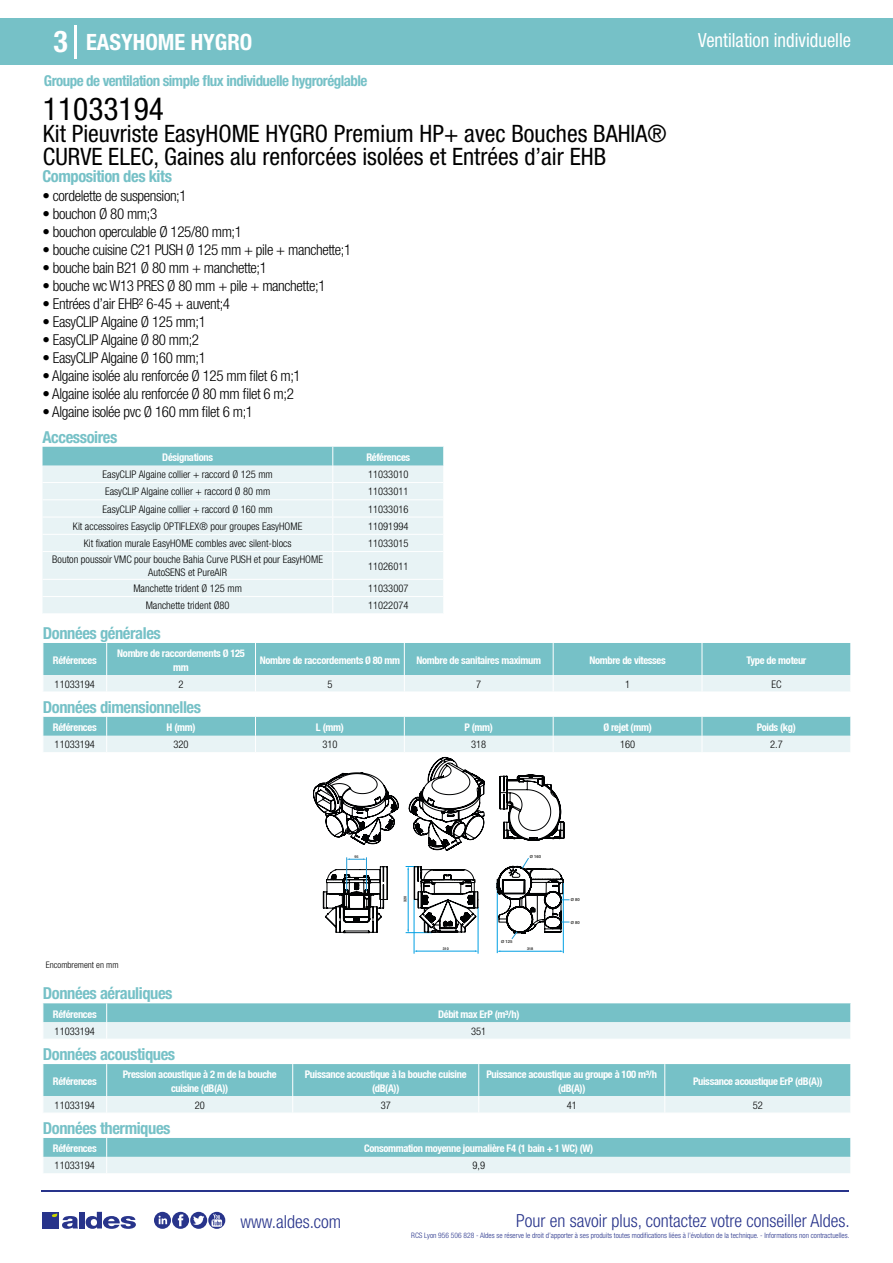
<style>
.page{position:relative;width:893px;height:1263px;background:#fff}
.page>*{position:absolute;margin:0;border:0;box-sizing:border-box;transform-origin:0 0}
.t1{font:condensed 31.5px "Helvetica Neue LT Std";color:#000}
.t2{font:700 condensed 30px "Helvetica Neue LT Std";color:#fff}
.t3{font:condensed 24px/22.5px "Helvetica Neue LT Std";color:#000}
.t4{font:700 condensed 22.5px "Helvetica Neue LT Std";color:#fff}
.t5{font:condensed 19.5px "Helvetica Neue LT Std";color:#fff;scale:.95 1}
.t6{font:300 condensed 18px "Helvetica Neue";color:#28348b}
.t7{font:700 condensed 16.5px "Helvetica Neue LT Std";letter-spacing:-.025em;color:#76c1c7}
.t8{font:300 condensed 15px "Helvetica Neue LT Std";letter-spacing:-.025em;color:#000}
.t9{font:700 condensed 15px "Helvetica Neue LT Std";letter-spacing:-.035em;color:#76c1c7}
.t10{font:300 condensed 10.5px/12.6px "Helvetica Neue";color:#000;text-align:center}
.t11{font:700 condensed 10.5px/13.5px "Helvetica Neue";letter-spacing:-.03em;color:#fff;text-align:center}
.t12{font:300 condensed 9px "Helvetica Neue";color:#000}
.t13{font:300 condensed 7.5px "Helvetica Neue";color:#28348b}
.t14{font:500 4.2px "Helvetica Neue";color:#1e1e1c}
.t15{font:500 3.6px "Helvetica Neue";color:#000}
.t16{font:500 3.6px "Helvetica Neue";color:#1e1e1c}
</style>
<div class="page">
<div style="left:0;top:18px;width:893px;height:46px;background:#76c1c7"></div>
<hr style="left:74px;top:25px;width:2px;height:33px;background:#fff">
<hr style="left:41px;top:1190px;width:808px;height:1px;background:#28348b">
<svg style="left:154px;top:1212px;width:71px;height:17px"></svg>
<div style="left:42px;top:1212px;width:17px;height:16px;background:#28348b"></div>
<div style="left:79px;top:1212px;width:5px;height:16px;background:#28348b"></div>
<svg style="left:86px;top:1212px;width:50px;height:17px"></svg>
<svg style="left:52px;top:1213px;width:26px;height:16px"></svg>
<svg style="left:43px;top:447px;width:401px;height:166px;background:#dcedf0"></svg>
<svg style="left:43px;top:643px;width:808px;height:49px;background:#9ed2d7"></svg>
<svg style="left:43px;top:717px;width:808px;height:35px;background:#aad8dc"></svg>
<svg style="left:313px;top:719px;width:261px;height:235px"></svg>
<svg style="left:511px;top:931px;width:6px;height:8px"></svg>
<svg style="left:500px;top:775px;width:69px;height:132px"></svg>
<svg style="left:43px;top:1003px;width:808px;height:36px;background:#add9dd"></svg>
<svg style="left:43px;top:1064px;width:808px;height:49px;background:#9ed2d7"></svg>
<svg style="left:43px;top:1138px;width:808px;height:35px;background:#abd8dc"></svg>
<h2 class="t2" style="left:54px;top:24px;width:16px">3</h2>
<h3 class="t4" style="left:86px;top:28px;width:168px">EASYHOME HYGRO</h3>
<h3 class="t5" style="left:698px;top:29px;width:162px">Ventilation individuelle</h3>
<h3 class="t9" style="left:44px;top:71px;width:325px">Groupe de ventilation simple flux individuelle hygroréglable</h3>
<h1 class="t1" style="left:43px;top:91px;width:122px">11033194</h1>
<h3 class="t3" style="left:43px;top:123px;width:625px">Kit Pieuvriste EasyHOME HYGRO Premium HP+ avec Bouches BAHIA®<br>CURVE ELEC, Gaines alu renforcées isolées et Entrées d’air EHB</h3>
<h3 class="t7" style="left:43px;top:166px;width:131px">Composition des kits</h3>
<h3 class="t8" style="left:43px;top:187px;width:146px">• cordelette de suspension;1</h3>
<h3 class="t8" style="left:43px;top:205px;width:116px">• bouchon Ø 80 mm;3</h3>
<h3 class="t8" style="left:43px;top:223px;width:201px">• bouchon operculable Ø 125/80 mm;1</h3>
<h3 class="t8" style="left:43px;top:241px;width:310px">• bouche cuisine C21 PUSH Ø 125 mm + pile + manchette;1</h3>
<h3 class="t8" style="left:43px;top:259px;width:226px">• bouche bain B21 Ø 80 mm + manchette;1</h3>
<h3 class="t8" style="left:43px;top:277px;width:284px">• bouche wc W13 PRES Ø 80 mm + pile + manchette;1</h3>
<h3 class="t8" style="left:43px;top:295px;width:189px">• Entrées d’air EHB² 6-45 + auvent;4</h3>
<h3 class="t8" style="left:43px;top:313px;width:165px">• EasyCLIP Algaine Ø 125 mm;1</h3>
<h3 class="t8" style="left:43px;top:331px;width:158px">• EasyCLIP Algaine Ø 80 mm;2</h3>
<h3 class="t8" style="left:43px;top:349px;width:165px">• EasyCLIP Algaine Ø 160 mm;1</h3>
<h3 class="t8" style="left:43px;top:367px;width:260px">• Algaine isolée alu renforcée Ø 125 mm filet 6 m;1</h3>
<h3 class="t8" style="left:43px;top:385px;width:253px">• Algaine isolée alu renforcée Ø 80 mm filet 6 m;2</h3>
<h3 class="t8" style="left:43px;top:403px;width:212px">• Algaine isolée pvc Ø 160 mm filet 6 m;1</h3>
<h3 class="t7" style="left:43px;top:427px;width:76px">Accessoires</h3>
<p class="t11" style="left:162px;top:451px;width:52px">Désignations</p>
<p class="t11" style="left:366px;top:451px;width:45px">Références</p>
<p class="t10" style="left:103px;top:468px;width:172px">EasyCLIP Algaine collier + raccord Ø 125 mm</p>
<p class="t10" style="left:368px;top:468px;width:42px">11033010</p>
<p class="t10" style="left:105px;top:485px;width:167px">EasyCLIP Algaine collier + raccord Ø 80 mm</p>
<p class="t10" style="left:368px;top:485px;width:42px">11033011</p>
<p class="t10" style="left:103px;top:502px;width:172px">EasyCLIP Algaine collier + raccord Ø 160 mm</p>
<p class="t10" style="left:368px;top:502px;width:42px">11033016</p>
<p class="t10" style="left:73px;top:520px;width:231px">Kit accessoires Easyclip OPTIFLEX® pour groupes EasyHOME</p>
<p class="t10" style="left:368px;top:520px;width:42px">11091994</p>
<p class="t10" style="left:84px;top:537px;width:209px">Kit fixation murale EasyHOME combles avec silent-blocs</p>
<p class="t10" style="left:368px;top:537px;width:42px">11033015</p>
<p class="t10" style="left:52px;top:553px;width:272px">Bouton poussoir VMC pour bouche Bahia Curve PUSH et pour EasyHOME<br>AutoSENS et PureAIR</p>
<p class="t10" style="left:368px;top:559px;width:42px">11026011</p>
<p class="t10" style="left:133px;top:582px;width:110px">Manchette trident Ø 125 mm</p>
<p class="t10" style="left:368px;top:582px;width:42px">11033007</p>
<p class="t10" style="left:146px;top:599px;width:85px">Manchette trident Ø80</p>
<p class="t10" style="left:368px;top:599px;width:42px">11022074</p>
<h3 class="t7" style="left:43px;top:623px;width:119px">Données générales</h3>
<p class="t11" style="left:53px;top:653px;width:45px">Références</p>
<p class="t11" style="left:117px;top:647px;width:129px">Nombre de raccordements Ø 125 mm</p>
<p class="t11" style="left:260px;top:653px;width:142px">Nombre de raccordements Ø 80 mm</p>
<p class="t11" style="left:416px;top:653px;width:126px">Nombre de sanitaires maximum</p>
<p class="t11" style="left:589px;top:653px;width:78px">Nombre de vitesses</p>
<p class="t11" style="left:746px;top:653px;width:62px">Type de moteur</p>
<p class="t10" style="left:55px;top:677px;width:42px">11033194</p>
<p class="t10" style="left:179px;top:677px;width:7px">2</p>
<p class="t10" style="left:327px;top:677px;width:7px">5</p>
<p class="t10" style="left:476px;top:677px;width:7px">7</p>
<p class="t10" style="left:625px;top:677px;width:7px">1</p>
<p class="t10" style="left:771px;top:677px;width:12px">EC</p>
<h3 class="t7" style="left:43px;top:697px;width:160px">Données dimensionnelles</h3>
<p class="t11" style="left:53px;top:721px;width:45px">Références</p>
<p class="t11" style="left:167px;top:721px;width:30px">H (mm)</p>
<p class="t11" style="left:316px;top:721px;width:29px">L (mm)</p>
<p class="t11" style="left:464px;top:721px;width:30px">P (mm)</p>
<p class="t11" style="left:603px;top:721px;width:50px">Ø rejet (mm)</p>
<p class="t11" style="left:757px;top:721px;width:41px">Poids (kg)</p>
<p class="t10" style="left:55px;top:738px;width:42px">11033194</p>
<p class="t10" style="left:174px;top:738px;width:17px">320</p>
<p class="t10" style="left:322px;top:738px;width:17px">310</p>
<p class="t10" style="left:471px;top:738px;width:17px">318</p>
<p class="t10" style="left:620px;top:738px;width:17px">160</p>
<p class="t10" style="left:770px;top:738px;width:14px">2.7</p>
<p class="t16" style="left:354px;top:855px;width:6px">95</p>
<p class="t14" style="left:530px;top:854px;width:13px">Ø 160</p>
<p class="t15" style="left:403px;top:902px;width:8px;rotate:-90deg">320</p>
<p class="t14" style="left:501px;top:939px;width:13px">Ø 125</p>
<p class="t15" style="left:443px;top:947px;width:8px">310</p>
<p class="t15" style="left:527px;top:946px;width:8px">318</p>
<p class="t14" style="left:571px;top:897px;width:10px">Ø 80</p>
<p class="t14" style="left:571px;top:919px;width:10px">Ø 80</p>
<p class="t12" style="left:46px;top:959px;width:74px">Encombrement en mm</p>
<h3 class="t7" style="left:43px;top:983px;width:131px">Données aérauliques</h3>
<p class="t11" style="left:53px;top:1007px;width:45px">Références</p>
<p class="t11" style="left:438px;top:1007px;width:83px">Débit max ErP (m³/h)</p>
<p class="t10" style="left:55px;top:1024px;width:42px">11033194</p>
<p class="t10" style="left:471px;top:1024px;width:17px">351</p>
<h3 class="t7" style="left:43px;top:1044px;width:134px">Données acoustiques</h3>
<p class="t11" style="left:53px;top:1074px;width:45px">Références</p>
<p class="t11" style="left:123px;top:1068px;width:156px">Pression acoustique à 2 m de la bouche cuisine (dB(A))</p>
<p class="t11" style="left:305px;top:1068px;width:163px">Puissance acoustique à la bouche cuisine (dB(A))</p>
<p class="t11" style="left:486px;top:1068px;width:172px">Puissance acoustique au groupe à 100 m³/h (dB(A))</p>
<p class="t11" style="left:693px;top:1074px;width:131px">Puissance acoustique ErP (dB(A))</p>
<p class="t10" style="left:55px;top:1098px;width:42px">11033194</p>
<p class="t10" style="left:195px;top:1098px;width:12px">20</p>
<p class="t10" style="left:381px;top:1098px;width:12px">37</p>
<p class="t10" style="left:567px;top:1098px;width:12px">41</p>
<p class="t10" style="left:753px;top:1098px;width:12px">52</p>
<h3 class="t7" style="left:43px;top:1118px;width:129px">Données thermiques</h3>
<p class="t11" style="left:53px;top:1142px;width:45px">Références</p>
<p class="t11" style="left:364px;top:1142px;width:231px">Consommation moyenne journalière F4 (1 bain + 1 WC) (W)</p>
<p class="t10" style="left:55px;top:1159px;width:42px">11033194</p>
<p class="t10" style="left:472px;top:1159px;width:14px">9,9</p>
<h3 class="t6" style="left:240px;top:1211px;width:102px">www.aldes.com</h3>
<h3 class="t6" style="left:516px;top:1211px;width:335px">Pour en savoir plus, contactez votre conseiller Aldes.</h3>
<p class="t13" style="left:411px;top:1230px;width:440px">RCS Lyon 956 506 828 - Aldes se réserve le droit d’apporter à ses produits toutes modifications liées à l’évolution de la technique. - Informations non contractuelles.</p>
</div>
